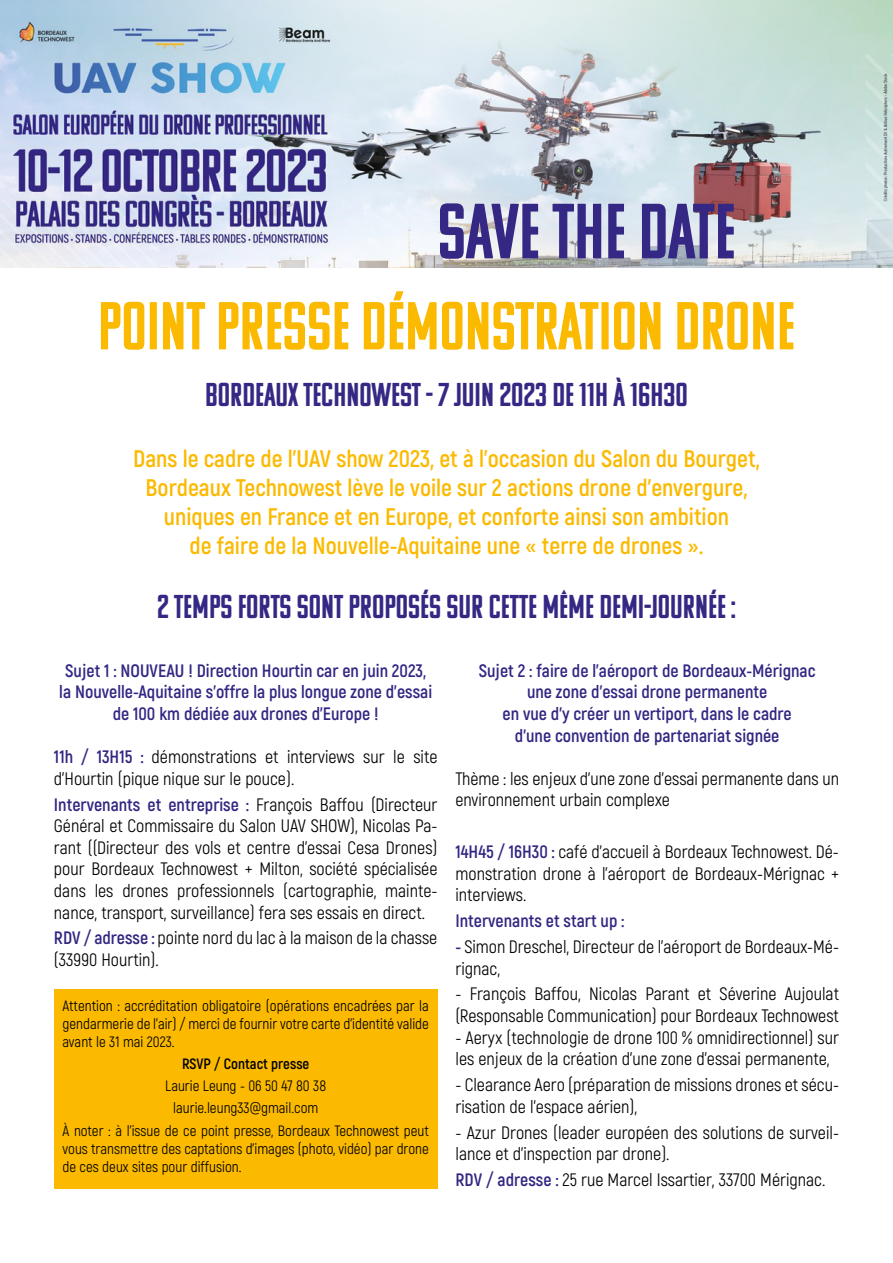
<style>
.page{position:relative;width:893px;height:1263px;background:#fff}
.page>*{position:absolute;margin:0;border:0;box-sizing:border-box;transform-origin:0 0}
.t1{font:78px "Komu A";letter-spacing:-.005em;color:#352884}
.t2{font:67.5px "Komu A";color:#fbba00}
.t3{font:33px "Komu A";color:#352884}
.t4{font:700 24px/28.8px "Akrobat";color:#fbba00;text-align:center}
.t5{font:18px/21.6px "Akrobat";color:#000}
.t6{font:700 18px/21.6px "Akrobat";color:#312783;text-align:center}
.t7{font:15px/18px "Akrobat";color:#000;text-align:justify}
.t8{font:700 15px "Akrobat";color:#000}
.s1{font-weight:700;color:#312783}
</style>
<div class="page">
<img style="left:0;top:0;width:893px;height:268px">
<div style="left:54px;top:989px;width:383px;height:199px;background:#fbba00"></div>
<h1 class="t1" style="left:438px;top:191px;width:300px">SAVE THE DATE</h1>
<h2 class="t2" style="left:98px;top:291px;width:699px">POINT PRESSE DÉMONSTRATION DRONE</h2>
<h3 class="t3" style="left:205px;top:378px;width:484px">BORDEAUX TECHNOWEST - 7 JUIN 2023 DE 11H À 16H30</h3>
<p class="t4" style="left:133px;top:444px;width:628px">Dans le cadre de l’UAV show 2023, et à l’occasion du Salon du Bourget, Bordeaux Technowest lève le voile sur 2 actions drone d’envergure, uniques en France et en Europe, et conforte ainsi son ambition<br>de faire de la Nouvelle-Aquitaine une « terre de drones ».</p>
<h3 class="t3" style="left:157px;top:589px;width:580px">2 TEMPS FORTS SONT PROPOSÉS SUR CETTE MÊME DEMI-JOURNÉE :</h3>
<p class="t6" style="left:59px;top:660px;width:374px">Sujet 1 : NOUVEAU ! Direction Hourtin car en juin 2023, la Nouvelle-Aquitaine s’offre la plus longue zone d’essai de 100 km dédiée aux drones d’Europe !</p>
<p class="t5" style="left:54px;top:746px;width:385px"><span class="s1">11h / 13H15 :</span> démonstrations et interviews sur le site d’Hourtin (pique nique sur le pouce).</p>
<p class="t5" style="left:54px;top:793px;width:385px;text-align:justify"><span class="s1">Intervenants et entreprise :</span> François Baffou (Directeur Général et Commissaire du Salon UAV SHOW), Nicolas Pa&shy;rant ((Directeur des vols et centre d’essai Cesa Drones) pour Bordeaux Technowest + Milton, société spécialisée dans les drones professionnels (cartographie, mainte&shy;nance, transport, surveillance) fera ses essais en direct.</p>
<p class="t5" style="left:54px;top:927px;width:385px"><span class="s1">RDV / adresse :</span> pointe nord du lac à la maison de la chasse (33990 Hourtin).</p>
<p class="t7" style="left:63px;top:996px;width:368px">Attention : accréditation obligatoire (opérations encadrées par la gendarmerie de l’air) / merci de fournir votre carte d’identité valide avant le 31 mai 2023.</p>
<p class="t8" style="left:182px;top:1054px;width:129px">RSVP / Contact presse</p>
<p class="t7" style="left:63px;top:1075px;width:368px;line-height:22.2px;text-align:center">Laurie Leung - 06 50 47 80 38<br>laurie.leung33@gmail.com<br>À noter : à l’issue de ce point presse, Bordeaux Technowest peut</p>
<p class="t7" style="left:63px;top:1139px;width:368px">vous transmettre des captations d’images (photo, vidéo) par drone de ces deux sites pour diffusion.</p>
<p class="t6" style="left:479px;top:660px;width:338px">Sujet 2 : faire de l’aéroport de Bordeaux-Mérignac une zone d’essai drone permanente<br>en vue d’y créer un vertiport, dans le cadre<br>d'une convention de partenariat signée</p>
<p class="t5" style="left:455px;top:768px;width:385px">Thème : les enjeux d'une zone d'essai permanente dans un environnement urbain complexe</p>
<p class="t5" style="left:455px;top:841px;width:385px;text-align:justify"><span class="s1">14H45 / 16H30 :</span> café d'accueil à Bordeaux Technowest. Dé&shy;monstration drone à l’aéroport de Bordeaux-Mérignac + interviews.</p>
<p class="t6" style="left:455px;top:910px;width:171px">Intervenants et start up :</p>
<p class="t5" style="left:455px;top:936px;width:385px"><span class="s1">-</span> Simon Dreschel, Directeur de l’aéroport de Bordeaux-Mé&shy;rignac,</p>
<p class="t5" style="left:455px;top:983px;width:385px">- François Baffou, Nicolas Parant et Séverine Aujoulat (Responsable Communication) pour Bordeaux Technowest</p>
<p class="t5" style="left:455px;top:1026px;width:385px">- Aeryx (technologie de drone 100 % omnidirectionnel) sur les enjeux de la création d’une zone d’essai permanente,</p>
<p class="t5" style="left:455px;top:1074px;width:385px">- Clearance Aero (préparation de missions drones et sécu&shy;risation de l’espace aérien),</p>
<p class="t5" style="left:455px;top:1121px;width:385px">- Azur Drones (leader européen des solutions de surveil&shy;lance et d’inspection par drone).</p>
<p class="t5" style="left:455px;top:1169px;width:371px"><span class="s1">RDV / adresse :</span> 25 rue Marcel Issartier, 33700 Mérignac.</p>
</div>
